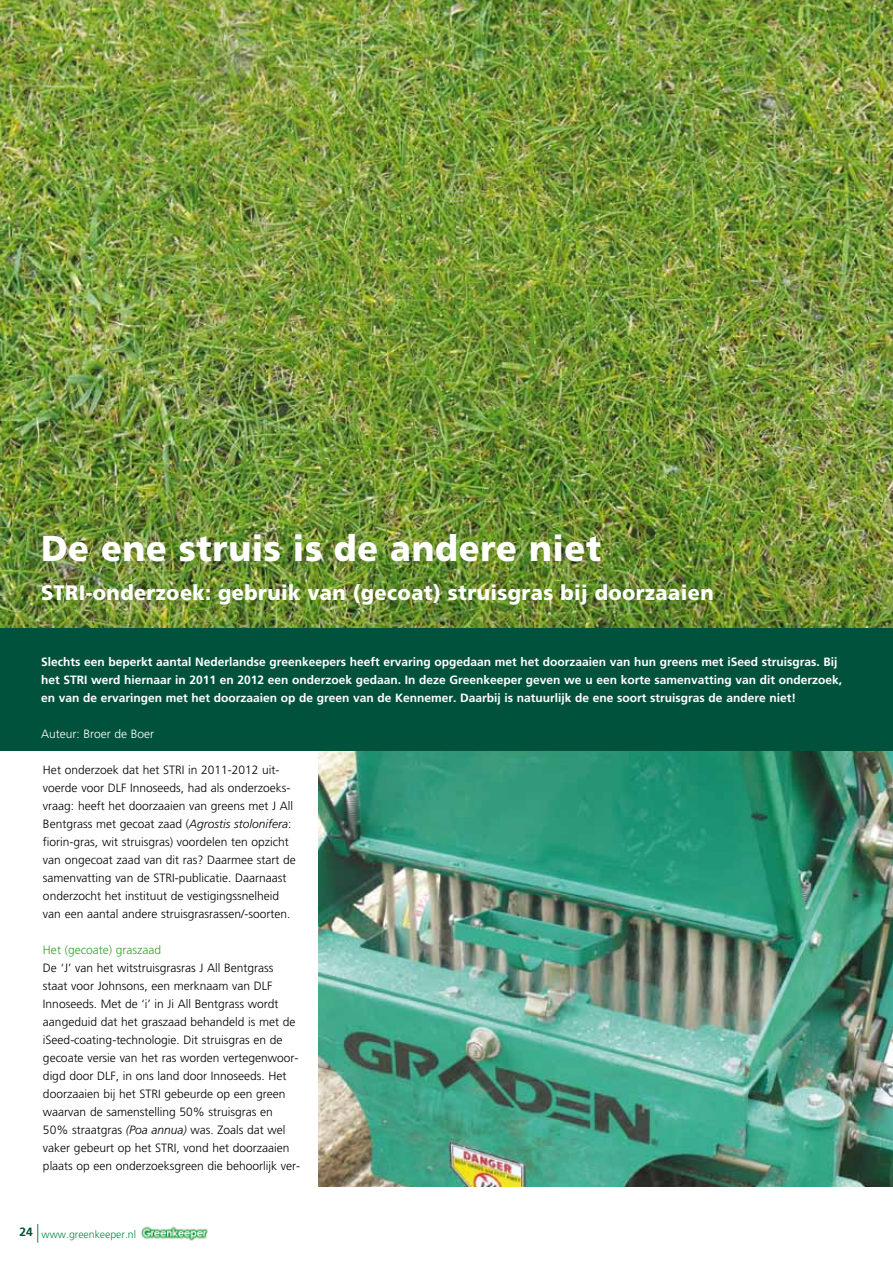
<style>
.page{position:relative;width:893px;height:1263px;background:#fff}
.page>*{position:absolute;margin:0;border:0;box-sizing:border-box;transform-origin:0 0}
.t1{font:900 36px "Frutiger";letter-spacing:.02em;color:#fff;scale:.95 1}
.t2{font:900 21px "Frutiger";letter-spacing:.02em;color:#fff;scale:.95 1}
.t3{font:300 12px/18px "Frutiger";color:#000}
.t4{font:700 12px/18px "Frutiger";color:#fff}
.t5{font:300 12px "Frutiger";color:#35a32c}
.t6{font:300 12px "Frutiger";color:#fff}
.t7{font:300 10.5px "Frutiger";color:#008b45}
.s1{font-style:italic}
.s2{font-weight:700;font-size:12px;color:#00523c}
</style>
<div class="page">
<img style="left:141px;top:1226px;width:67px;height:15px">
<svg style="left:38px;top:1224px;width:1px;height:19px"></svg>
<img style="left:0;top:0;width:893px;height:628px">
<img style="left:318px;top:750px;width:575px;height:436px">
<div style="left:0;top:628px;width:893px;height:122px;background:#00523c"></div>
<h1 class="t1" style="left:41px;top:527px;width:591px">De ene struis is de andere niet</h1>
<h2 class="t2" style="left:41px;top:580px;width:709px">STRI-onderzoek: gebruik van (gecoat) struisgras bij doorzaaien</h2>
<p class="t4" style="left:41px;top:653px;width:803px">Slechts een beperkt aantal Nederlandse greenkeepers heeft ervaring opgedaan met het doorzaaien van hun greens met iSeed struisgras. Bij het STRI werd hiernaar in 2011 en 2012 een onderzoek gedaan. In deze Greenkeeper geven we u een korte samenvatting van dit onderzoek, en van de ervaringen met het doorzaaien op de green van de Kennemer. Daarbij is natuurlijk de ene soort struisgras de andere niet!</p>
<p class="t6" style="left:41px;top:727px;width:115px">Auteur: Broer de Boer</p>
<p class="t3" style="left:43px;top:761px;width:254px">Het onderzoek dat het STRI in 2011-2012 uit&shy;voerde voor DLF Innoseeds, had als onderzoeks&shy;vraag: heeft het doorzaaien van greens met J All Bentgrass met gecoat zaad (<span class="s1">Agrostis stolonifera</span>: fiorin-gras, wit struisgras) voordelen ten opzicht van ongecoat zaad van dit ras? Daarmee start de samenvatting van de STRI-publicatie. Daarnaast onderzocht het instituut de vestigingssnelheid van een aantal andere struisgrasrassen/-soorten.</p>
<p class="t5" style="left:43px;top:943px;width:120px">Het (gecoate) graszaad</p>
<p class="t3" style="left:43px;top:959px;width:259px">De ‘J’ van het witstruisgrasras J All Bentgrass staat voor Johnsons, een merknaam van DLF Innoseeds. Met de ‘i’ in Ji All Bentgrass wordt aangeduid dat het graszaad behandeld is met de iSeed-coating-technologie. Dit struisgras en de gecoate versie van het ras worden vertegenwoor&shy;digd door DLF, in ons land door Innoseeds. Het doorzaaien bij het STRI gebeurde op een green waarvan de samenstelling 50% struisgras en 50% straatgras <span class="s1">(Poa annua)</span> was. Zoals dat wel vaker gebeurt op het STRI, vond het doorzaaien plaats op een onderzoeksgreen die behoorlijk ver-</p>
<p class="t7" style="left:20px;top:1228px;width:118px"><span class="s2">24</span> www.greenkeeper.nl</p>
</div>
